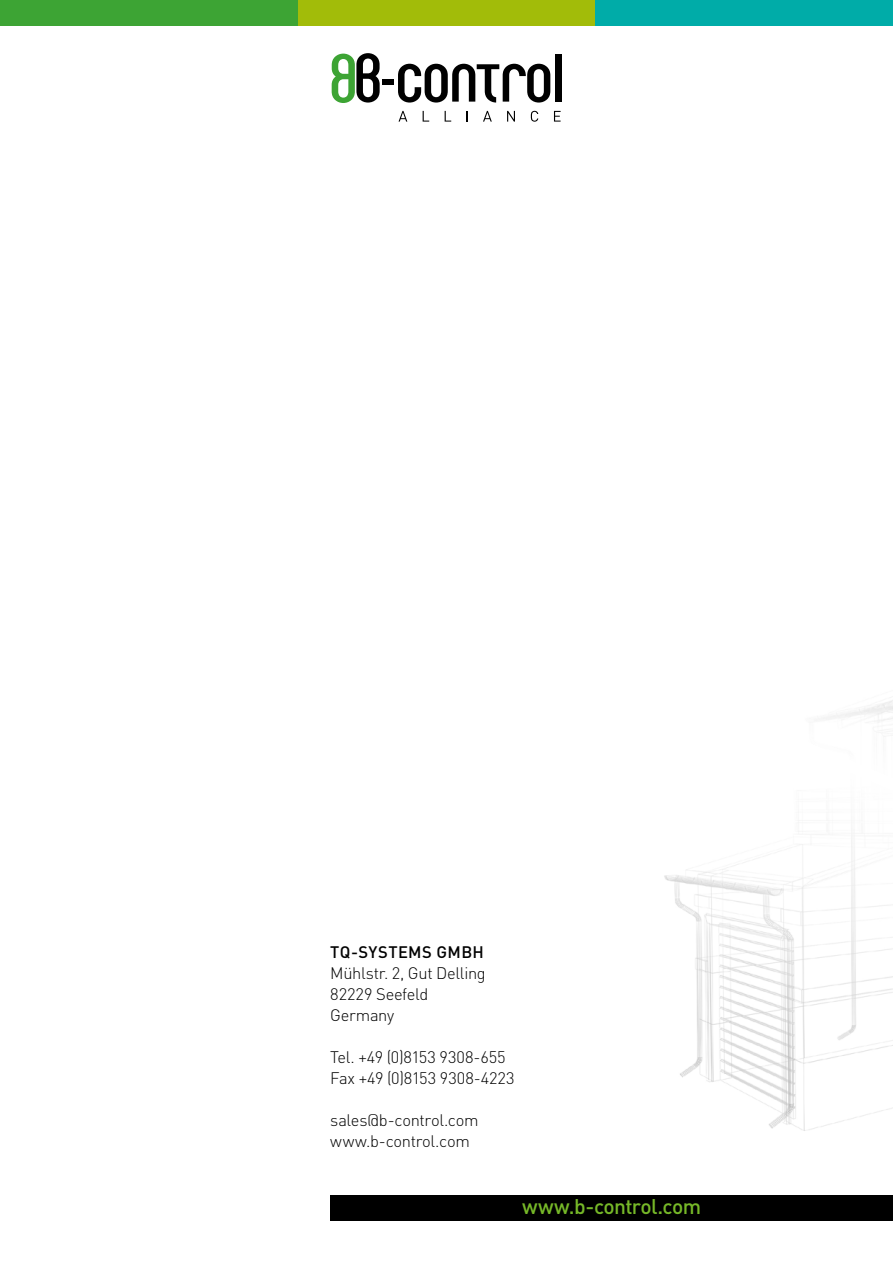
<style>
.page{position:relative;width:893px;height:1263px;background:#fff}
.page>*{position:absolute;margin:0;border:0;box-sizing:border-box;transform-origin:0 0}
.t1{font:500 21px "DIN";letter-spacing:-.03em;color:#76b828}
.t2{font:300 16.5px/21px "DIN";letter-spacing:-.02em;color:#000}
.t3{font:500 16.5px "DIN";letter-spacing:.025em;color:#000}
</style>
<div class="page">
<img style="left:585px;top:831px;width:235px;height:390px">
<div style="left:0;top:0;width:298px;height:26px;background:#3da434"></div>
<div style="left:298px;top:0;width:297px;height:26px;background:#a2bc09"></div>
<div style="left:595px;top:0;width:298px;height:26px;background:#00aca8"></div>
<div style="left:330px;top:1195px;width:563px;height:25px;background:#000"></div>
<div style="left:382px;top:79px;width:12px;height:6px;background:#000"></div>
<svg style="left:398px;top:64px;width:152px;height:39px"></svg>
<div style="left:555px;top:54px;width:6px;height:48px;background:#000"></div>
<svg style="left:332px;top:53px;width:48px;height:50px"></svg>
<svg style="left:399px;top:111px;width:8px;height:11px"></svg>
<svg style="left:423px;top:111px;width:6px;height:11px"></svg>
<svg style="left:445px;top:111px;width:6px;height:11px"></svg>
<svg style="left:483px;top:111px;width:9px;height:11px"></svg>
<svg style="left:507px;top:111px;width:8px;height:11px"></svg>
<svg style="left:531px;top:111px;width:7px;height:11px"></svg>
<svg style="left:554px;top:111px;width:7px;height:11px"></svg>
<img style="left:820px;top:700px;width:73px;height:521px">
<p class="t3" style="left:330px;top:941px;width:155px">TQ-SYSTEMS GMBH</p>
<p class="t2" style="left:330px;top:962px;width:157px">Mühlstr. 2, Gut Delling<br>82229 Seefeld<br>Germany</p>
<p class="t2" style="left:330px;top:1046px;width:186px">Tel. +49 (0)8153 9308-655<br>Fax +49 (0)8153 9308-4223</p>
<p class="t2" style="left:330px;top:1109px;width:150px">sales@b-control.com www.b-control.com</p>
<p class="t1" style="left:522px;top:1193px;width:181px">www.b-control.com</p>
</div>
